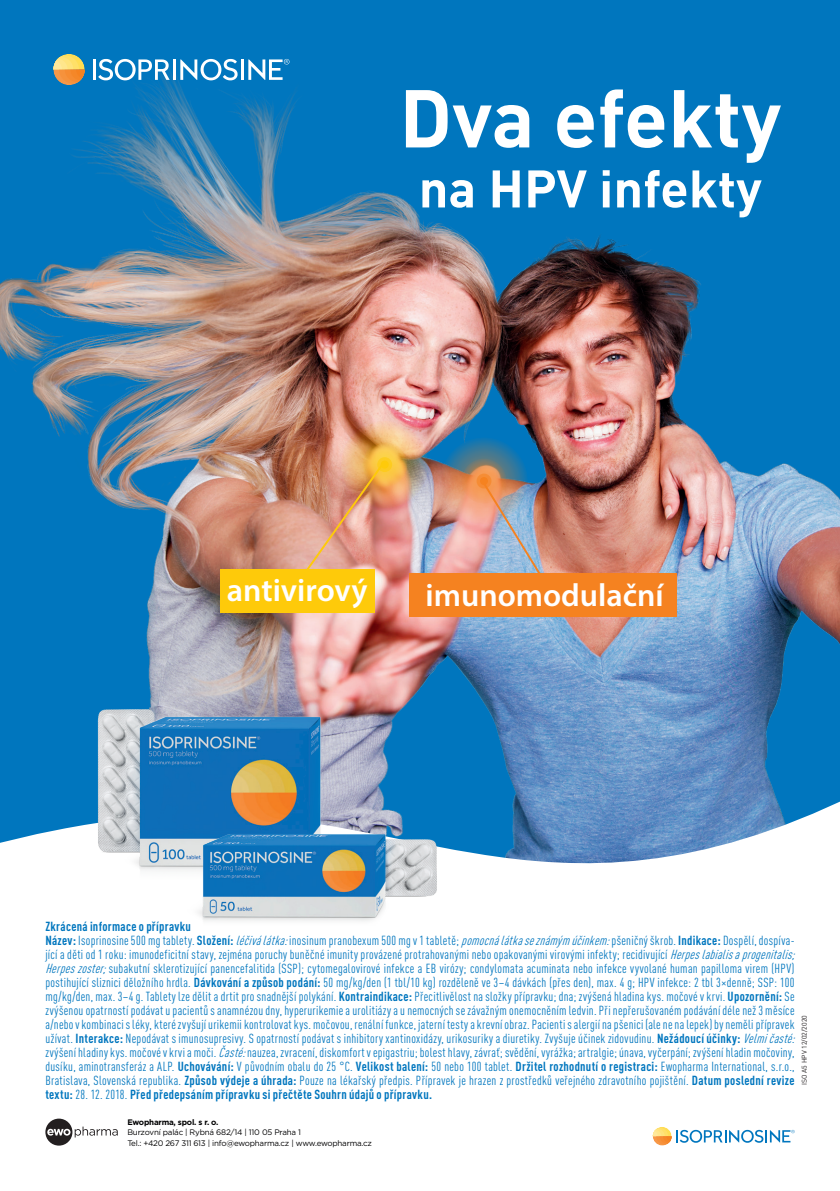
<style>
.page{position:relative;width:840px;height:1191px;background:#fff}
.page>*{position:absolute;margin:0;border:0;box-sizing:border-box;transform-origin:0 0}
.t1{font:700 80.4px "DIN Pro";color:#fff}
.t2{font:700 52px "DIN Pro";color:#fff}
.t3{font:600 32.2px "Myriad Pro";color:#fff}
.t4{font:600 32px "Myriad Pro";color:#fff}
.t5{font:condensed 13px/14px "DIN Pro";letter-spacing:.025em;color:#0076be}
.t6{font:8px/10.2px "Gotham";letter-spacing:-.025em;color:#000002}
.t7{font:700 8px "Gotham";letter-spacing:-.025em;color:#000002}
.t8{font:6.8px "DIN Pro";color:#231f20}
.s1{font-weight:700}
.s2{font-style:italic}
</style>
<div class="page">
<img style="left:0;top:0;width:839px;height:783px">
<svg style="left:440px;top:437px;width:87px;height:88px"></svg>
<svg style="left:461px;top:458px;width:45px;height:45px"></svg>
<svg style="left:476px;top:473px;width:15px;height:15px"></svg>
<img style="left:341px;top:421px;width:87px;height:87px;border-radius:50%">
<svg style="left:362px;top:442px;width:45px;height:45px"></svg>
<svg style="left:377px;top:457px;width:15px;height:15px"></svg>
<div style="left:380px;top:460px;width:8px;height:8px;background:#feca0a;border-radius:50%"></div>
<img style="left:291px;top:460px;width:95px;height:131px">
<img style="left:478px;top:476px;width:73px;height:97px">
<div style="left:409px;top:573px;width:267px;height:43px;background:#f58220"></div>
<div style="left:220px;top:570px;width:154px;height:43px;background:#feca0a"></div>
<svg style="left:0;top:787px;width:839px;height:359px"></svg>
<svg style="left:45px;top:1118px;width:73px;height:27px"></svg>
<svg style="left:652px;top:1126px;width:142px;height:19px"></svg>
<img style="left:72px;top:686px;width:278px;height:205px">
<img style="left:170px;top:779px;width:290px;height:175px">
<hr style="left:93px;top:59px;width:2px;height:21px;background:#fff">
<svg style="left:98px;top:59px;width:71px;height:21px"></svg>
<hr style="left:173px;top:59px;width:3px;height:21px;background:#fff">
<hr style="left:241px;top:59px;width:3px;height:21px;background:#fff">
<svg style="left:180px;top:59px;width:57px;height:21px"></svg>
<svg style="left:248px;top:59px;width:41px;height:21px"></svg>
<svg style="left:53px;top:54px;width:32px;height:31px"></svg>
<h1 class="t1" style="left:399px;top:51px;width:383px">Dva efekty</h1>
<h2 class="t2" style="left:418px;top:145px;width:344px">na HPV infekty</h2>
<h3 class="t3" style="left:227px;top:569px;width:142px">antivirový</h3>
<h3 class="t4" style="left:425px;top:574px;width:239px">imunomodulační</h3>
<p class="t5" style="left:45px;top:918px;width:755px"><span class="s1">Zkrácená informace o přípravku<br>Název:</span> Isoprinosine 500 mg tablety. <span class="s1">Složení:</span> <span class="s2">léčiválátka:</span>inosinum pranobexum 500 mg v 1 tabletě; <span class="s2">pomocnálátkaseznámýmúčinkem:</span>pšeničný škrob. <span class="s1">Indikace:</span> Dospělí, dospíva&shy;jící a děti od 1 roku: imunodeficitní stavy, zejména poruchy buněčné imunity provázené protrahovanými nebo opakovanými virovými infekty; recidivující <span class="s2">Herpeslabialisaprogenitalis; Herpeszoster;</span>subakutní sklerotizující panencefalitida (SSP); cytomegalovirové infekce a EB virózy; condylomata acuminata nebo infekce vyvolané human papilloma virem (HPV) postihující sliznici děložního hrdla. <span class="s1">Dávkování a způsob podání:</span> 50 mg/kg/den (1 tbl/10 kg) rozděleně ve 3–4 dávkách (přes den), max. 4 g; HPV infekce: 2 tbl 3×denně; SSP: 100 mg/kg/den, max. 3–4 g. Tablety lze dělit a drtit pro snadnější polykání. <span class="s1">Kontraindikace:</span> Přecitlivělost na složky přípravku; dna; zvýšená hladina kys. močové v krvi. <span class="s1">Upozornění:</span> Se zvýšenou opatrností podávat u pacientů s anamnézou dny, hyperurikemie a urolitiázy a u nemocných se závažným onemocněním ledvin. Při nepřerušovaném podávání déle než 3 měsíce a/nebo v kombinaci s léky, které zvyšují urikemii kontrolovat kys. močovou, renální funkce, jaterní testy a krevní obraz. Pacienti s alergií na pšenici (ale ne na lepek) by neměli přípravek užívat. <span class="s1">Interakce:</span> Nepodávat s imunosupresivy. S opatrností podávat s inhibitory xantinoxidázy, urikosuriky a diuretiky. Zvyšuje účinek zidovudinu. <span class="s1">Nežádoucí účinky:</span> <span class="s2">Velmičasté: </span>zvýšení hladiny kys. močové v krvi a moči. <span class="s2">Časté:</span>nauzea, zvracení, diskomfort v epigastriu; bolest hlavy, závrať; svědění, vyrážka; artralgie; únava, vyčerpání; zvýšení hladin močoviny, dusíku, aminotransferáz a ALP. <span class="s1">Uchovávání:</span> V původním obalu do 25 °C. <span class="s1">Velikost balení:</span> 50 nebo 100 tablet. <span class="s1">Držitel rozhodnutí o registraci:</span> Ewopharma International, s.r.o., Bratislava, Slovenská republika. <span class="s1">Způsob výdeje a úhrada:</span> Pouze na lékařský předpis. Přípravek je hrazen z prostředků veřejného zdravotního pojištění. <span class="s1">Datum poslední revize textu:</span> 28. 12. 2018. <span class="s1">Před předepsáním přípravku si přečtěte Souhrn údajů o přípravku.</span></p>
<p class="t8" style="left:798px;top:1085px;width:72px;rotate:-90deg">ISO A5 HPV 12/02/2020</p>
<p class="t7" style="left:127px;top:1117px;width:93px">Ewopharma, spol. s r. o.</p>
<p class="t6" style="left:127px;top:1127px;width:246px">Burzovní palác | Rybná 682/14 | 110 05 Praha 1<br>Tel.: +420 267 311 613 | info@ewopharma.cz | www.ewopharma.cz</p>
</div>
